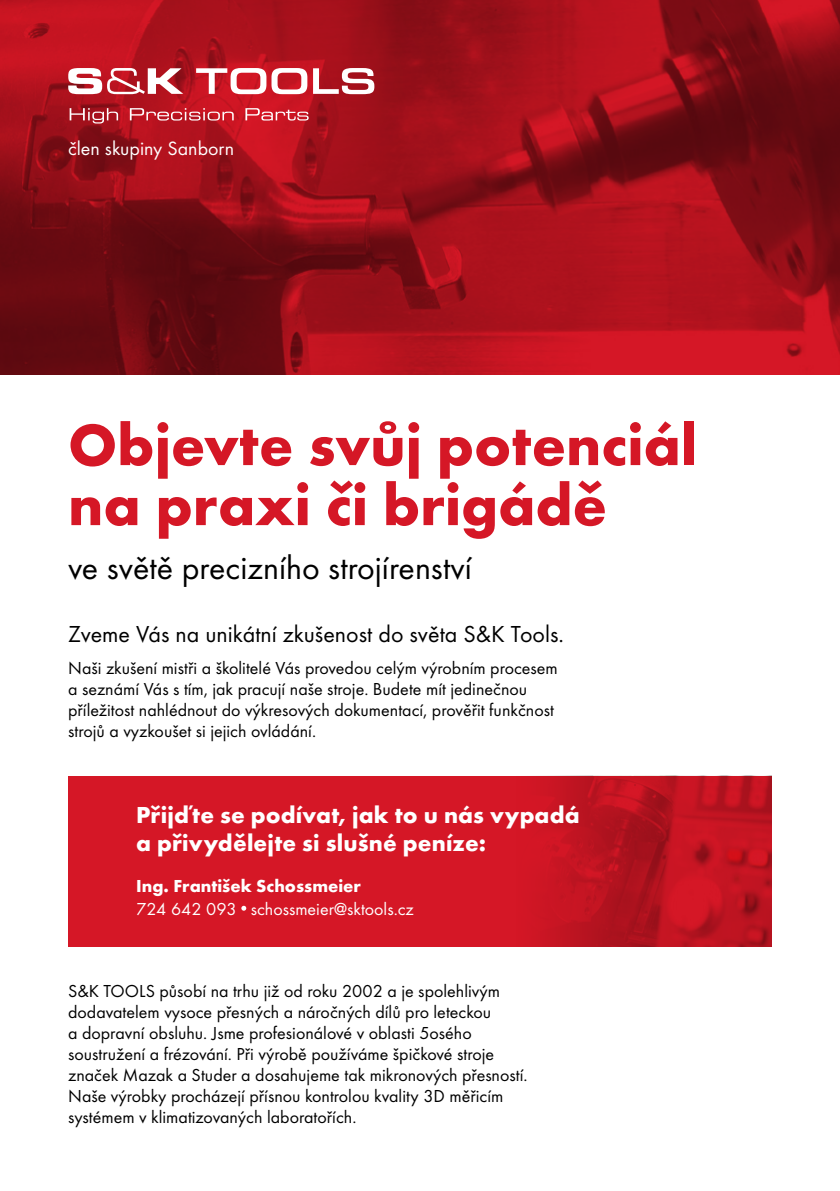
<style>
.page{position:relative;width:840px;height:1191px;background:#fff}
.page>*{position:absolute;margin:0;border:0;box-sizing:border-box;transform-origin:0 0}
.t1{font:700 60px/60px "Futura TOT";color:#d51726}
.t2{font:34px "Futura TOT";color:#000}
.t3{font:700 24px/28px "Futura TOT";letter-spacing:.01em;color:#fff}
.t4{font:24px "Futura TOT";color:#000}
.t5{font:20px "Futura TOT";color:#fff}
.t6{font:18px/21px "Futura TOT";color:#000}
.t7{font:18px "Futura TOT";color:#fff}
.t8{font:700 18px "Futura TOT";color:#fff}
</style>
<div class="page">
<img style="left:0;top:0;width:839px;height:374px">
<svg style="left:0;top:0;width:456px;height:233px;background:#a2101b"></svg>
<div style="left:68px;top:775px;width:703px;height:171px;background:#d51726"></div>
<img style="left:510px;top:775px;width:261px;height:171px">
<svg style="left:241px;top:905px;width:5px;height:5px"></svg>
<svg style="left:68px;top:68px;width:115px;height:26px"></svg>
<svg style="left:196px;top:68px;width:111px;height:26px"></svg>
<svg style="left:313px;top:68px;width:61px;height:26px"></svg>
<svg style="left:70px;top:108px;width:48px;height:15px"></svg>
<svg style="left:130px;top:108px;width:103px;height:13px"></svg>
<svg style="left:245px;top:108px;width:63px;height:13px"></svg>
<p class="t5" style="left:68px;top:136px;width:167px">člen skupiny Sanborn</p>
<h1 class="t1" style="left:68px;top:414px;width:630px">Objevte svůj potenciál na praxi či brigádě</h1>
<h2 class="t2" style="left:68px;top:548px;width:405px">ve světě precizního strojírenství</h2>
<h3 class="t4" style="left:68px;top:619px;width:497px">Zveme Vás na unikátní zkušenost do světa S&amp;K Tools.</h3>
<p class="t6" style="left:68px;top:657px;width:491px">Naši zkušení mistři a školitelé Vás provedou celým výrobním procesem a seznámí Vás s tím, jak pracují naše stroje. Budete mít jedinečnou příležitost nahlédnout do výkresových dokumentací, prověřit funkčnost strojů a vyzkoušet si jejich ovládání.</p>
<h3 class="t3" style="left:136px;top:800px;width:444px">Přijďte se podívat, jak to u nás vypadá a přivydělejte si slušné peníze:</h3>
<p class="t8" style="left:136px;top:874px;width:226px">Ing. František Schossmeier</p>
<p class="t7" style="left:136px;top:898px;width:279px">724 642 093 schossmeier@sktools.cz</p>
<p class="t6" style="left:68px;top:980px;width:460px">S&amp;K TOOLS působí na trhu již od roku 2002 a je spolehlivým dodavatelem vysoce přesných a náročných dílů pro leteckou<br>a dopravní obsluhu. Jsme profesionálové v oblasti 5osého soustružení a frézování. Při výrobě používáme špičkové stroje značek Mazak a Studer a dosahujeme tak mikronových přesností.<br>Naše výrobky procházejí přísnou kontrolou kvality 3D měřicím systémem v klimatizovaných laboratořích.</p>
</div>
